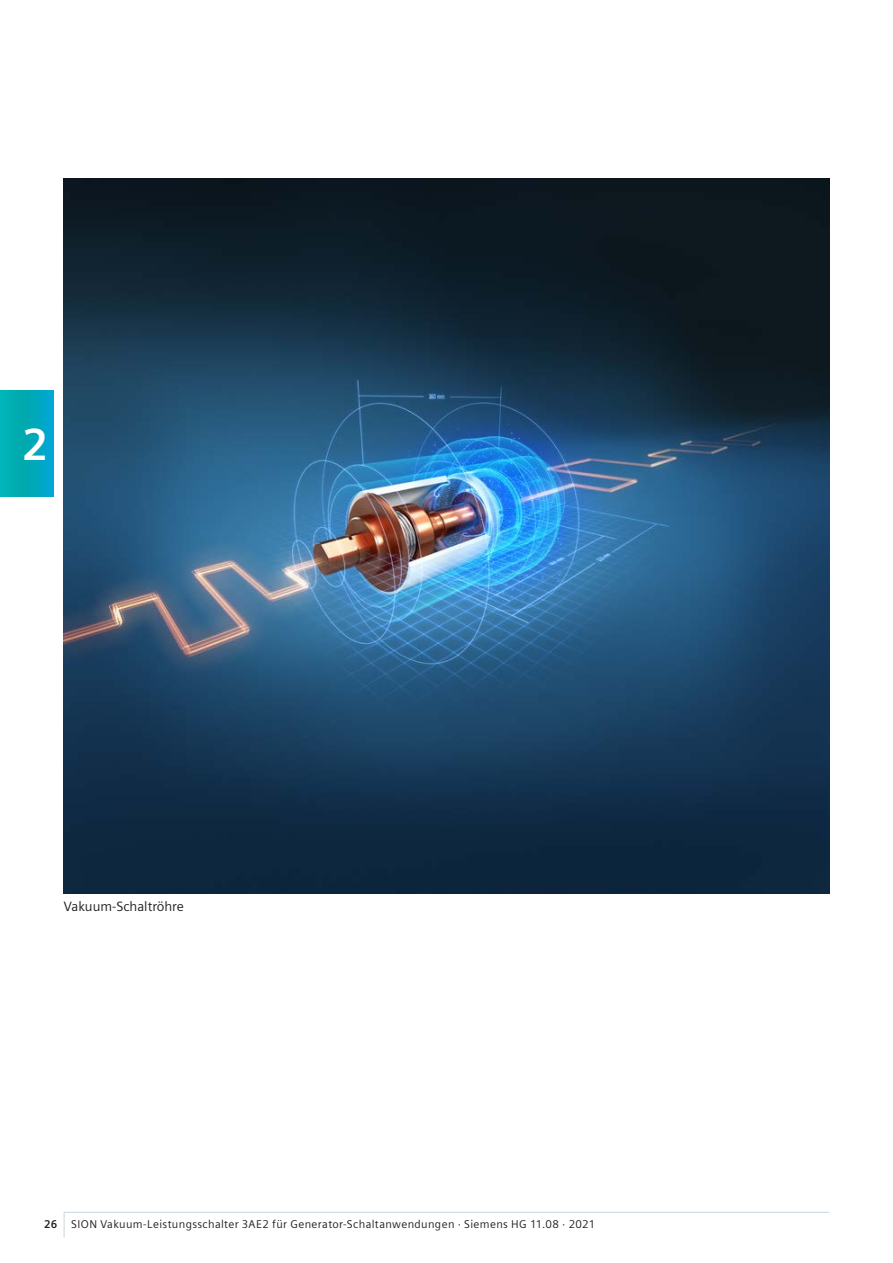
<style>
.page{position:relative;width:893px;height:1263px;background:#fff}
.page>*{position:absolute;margin:0;border:0;box-sizing:border-box;transform-origin:0 0}
.t1{font:700 45px "Siemens Sans";color:#fff}
._9_0_Fließtext_Absta{font:13.5px "Siemens Sans";color:#231f20}
.t2{font:11.25px "Siemens Sans";letter-spacing:.03em;color:#231f20}
.s1{font-weight:700}
</style>
<div class="page">
<svg style="left:0;top:391px;width:53px;height:106px;background:#00abba"></svg>
<svg style="left:63px;top:1211px;width:766px;height:27px"></svg>
<img style="left:64px;top:179px;width:765px;height:714px">
<h1 class="t1" style="left:22px;top:410px;width:27px">2</h1>
<p class="_9_0_Fließtext_Absta" style="left:64px;top:896px;width:122px">Vakuum-Schaltröhre</p>
<p class="t2" style="left:44px;top:1215px;width:552px"><span class="s1">26</span> SION Vakuum-Leistungsschalter 3AE2 für Generator-Schaltanwendungen · Siemens HG 11.08 · 2021</p>
</div>
